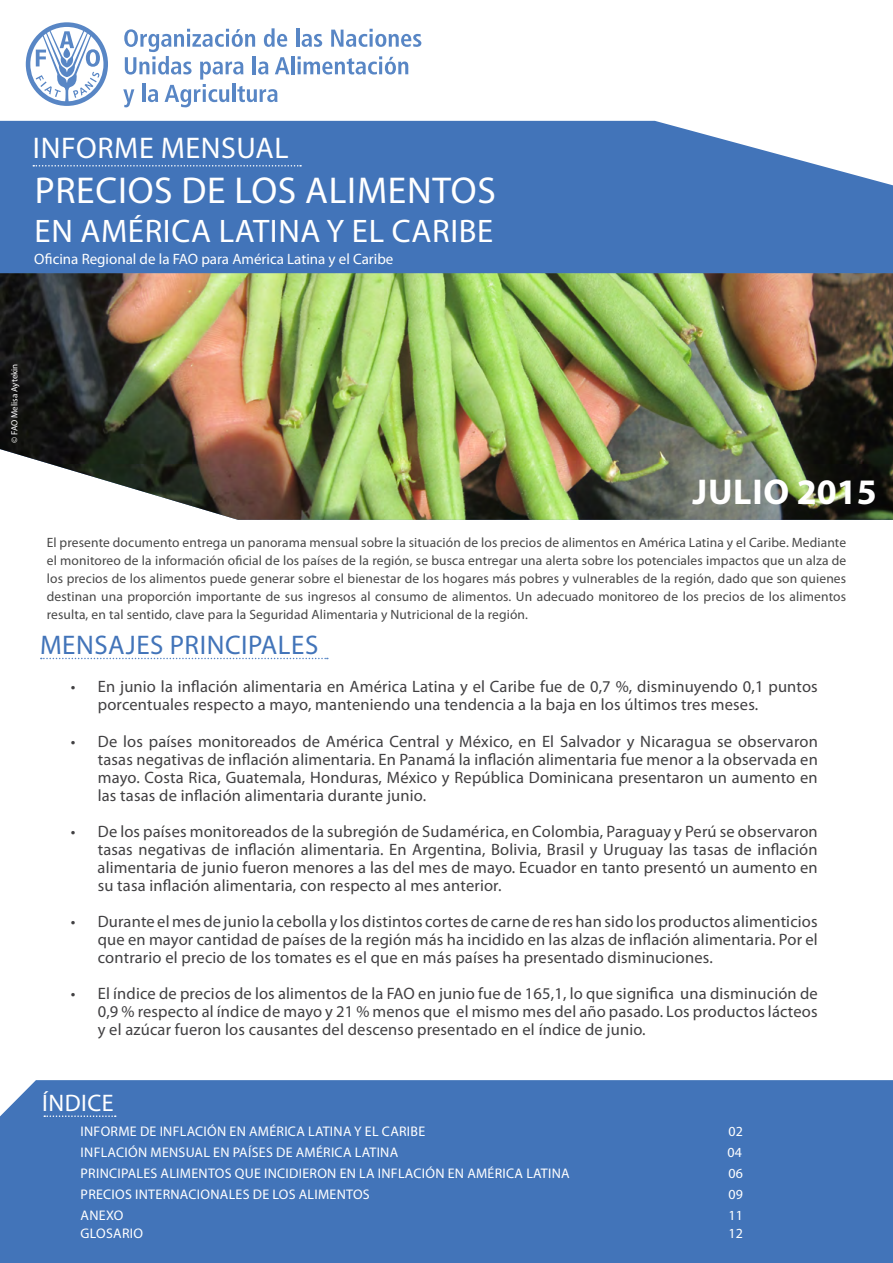
<style>
.page{position:relative;width:893px;height:1263px;background:#fff}
.page>*{position:absolute;margin:0;border:0;box-sizing:border-box;transform-origin:0 0}
.t1{font:37.5px "Myriad Pro";color:#fff}
.t2{font:700 36px "Myriad Pro";letter-spacing:.02em;color:#fff}
.t3{font:32.7px "Myriad Pro";letter-spacing:.02em;color:#fff}
.t4{font:30px "Myriad Pro";color:#fff}
.t5{font:27px "Myriad Pro";letter-spacing:.02em;color:#4274b9}
.t6{font:24px "Myriad Pro";letter-spacing:.02em;color:#fff}
.t7{font:16.5px/18px "Myriad Pro";letter-spacing:.01em;color:#414042;text-align:justify}
.t8{font:15px "Myriad Pro";color:#fff}
.t9{font:13.95px "Myriad Pro";letter-spacing:.02em;color:#fff}
.t10{font:13.5px/18px "Myriad Pro";letter-spacing:.01em;color:#474747;text-align:justify}
.t11{font:9px "Myriad Pro";color:#fff}
</style>
<div class="page">
<div style="left:0;top:1080px;width:893px;height:183px;background:#4274b9"></div>
<svg style="left:41px;top:658px;width:287px;height:1px"></svg>
<hr style="left:296px;top:28px;width:3px;height:19px;background:#5886c5">
<svg style="left:302px;top:34px;width:20px;height:13px"></svg>
<svg style="left:331px;top:29px;width:90px;height:18px"></svg>
<svg style="left:298px;top:56px;width:110px;height:18px"></svg>
<svg style="left:123px;top:28px;width:166px;height:79px"></svg>
<svg style="left:26px;top:22px;width:82px;height:84px"></svg>
<div style="left:0;top:121px;width:893px;height:152px;background:#4274b9"></div>
<img style="left:0;top:273px;width:893px;height:247px">
<svg style="left:33px;top:165px;width:268px;height:2px"></svg>
<svg style="left:44px;top:1115px;width:72px;height:2px"></svg>
<hr style="left:292px;top:56px;width:3px;height:18px;background:#5886c5">
<h3 class="t4" style="left:33px;top:130px;width:18px">Informemensual</h3>
<h1 class="t1" style="left:35px;top:167px;width:21px">prec</h1>
<h1 class="t1" style="left:118px;top:167px;width:29px">iosdelosal</h1>
<h1 class="t1" style="left:347px;top:167px;width:34px">imen</h1>
<h1 class="t1" style="left:433px;top:167px;width:35px">tos</h1>
<h3 class="t3" style="left:35px;top:211px;width:19px">enam</h3>
<h3 class="t3" style="left:128px;top:211px;width:61px">éricala</h3>
<h3 class="t3" style="left:253px;top:211px;width:108px">tina y elcar</h3>
<h3 class="t3" style="left:450px;top:211px;width:25px">ibe</h3>
<p class="t8" style="left:34px;top:250px;width:361px">Oficina Regional de la FAO para América Latina y el Caribe</p>
<p class="t11" style="left:9px;top:443px;width:81px;rotate:-90deg">© FAO Melisa Aytekin</p>
<h2 class="t2" style="left:692px;top:468px;width:186px">JULIO 2015</h2>
<p class="t10" style="left:47px;top:533px;width:801px">El presente documento entrega un panorama mensual sobre la situación de los precios de alimentos en América Latina y el Caribe. Mediante el monitoreo de la información oficial de los países de la región, se busca entregar una alerta sobre los potenciales impactos que un alza de los precios de los alimentos puede generar sobre el bienestar de los hogares más pobres y vulnerables de la región, dado que son quienes destinan una proporción importante de sus ingresos al consumo de alimentos. Un adecuado monitoreo de los precios de los alimentos resulta, en tal sentido, clave para la Seguridad Alimentaria y Nutricional de la región.</p>
<h3 class="t5" style="left:40px;top:628px;width:39px">Mensa</h3>
<h3 class="t5" style="left:126px;top:628px;width:24px">jespr</h3>
<h3 class="t5" style="left:200px;top:628px;width:63px">incipales</h3>
<p class="t7" style="left:98px;top:678px;width:721px;text-indent:-27px">• En junio la inflación alimentaria en América Latina y el Caribe fue de 0,7 %, disminuyendo 0,1 puntos porcentuales respecto a mayo, manteniendo una tendencia a la baja en los últimos tres meses.</p>
<p class="t7" style="left:98px;top:732px;width:721px;text-indent:-27px">• De los países monitoreados de América Central y México, en El Salvador y Nicaragua se observaron tasas negativas de inflación alimentaria. En Panamá la inflación alimentaria fue menor a la observada en mayo. Costa Rica, Guatemala, Honduras, México y República Dominicana presentaron un aumento en las tasas de inflación alimentaria durante junio.</p>
<p class="t7" style="left:98px;top:822px;width:722px;text-indent:-27px">• De los países monitoreados de la subregión de Sudamérica, en Colombia, Paraguay y Perú se observaron tasas negativas de inflación alimentaria. En Argentina, Bolivia, Brasil y Uruguay las tasas de inflación alimentaria de junio fueron menores a las del mes de mayo. Ecuador en tanto presentó un aumento en su tasa inflación alimentaria, con respecto al mes anterior.</p>
<p class="t7" style="left:98px;top:912px;width:722px;text-indent:-27px">• Durante el mes de junio la cebolla y los distintos cortes de carne de res han sido los productos alimenticios que en mayor cantidad de países de la región más ha incidido en las alzas de inflación alimentaria. Por el contrario el precio de los tomates es el que en más países ha presentado disminuciones.</p>
<p class="t7" style="left:98px;top:984px;width:722px;text-indent:-27px">• El índice de precios de los alimentos de la FAO en junio fue de 165,1, lo que significa una disminución de 0,9 % respecto al índice de mayo y 21 % menos que el mismo mes del año pasado. Los productos lácteos y el azúcar fueron los causantes del descenso presentado en el índice de junio.</p>
<h3 class="t6" style="left:42px;top:1088px;width:73px">ÍNDICE</h3>
<p class="t9" style="left:81px;top:1123px;width:9px">InformedeInflac</p>
<p class="t9" style="left:204px;top:1123px;width:21px">iónen</p>
<p class="t9" style="left:249px;top:1123px;width:47px">Américala</p>
<p class="t9" style="left:323px;top:1123px;width:47px">tina y elcar</p>
<p class="t9" style="left:407px;top:1123px;width:12px">ibe</p>
<p class="t9" style="left:728px;top:1123px;width:16px">02</p>
<p class="t9" style="left:81px;top:1144px;width:319px">INFLACIÓN MENSUAL EN PAÍSES DE AMÉRICA LATI NA</p>
<p class="t9" style="left:728px;top:1144px;width:16px">04</p>
<p class="t9" style="left:81px;top:1165px;width:49px">principalesal</p>
<p class="t9" style="left:176px;top:1165px;width:14px">imen</p>
<p class="t9" style="left:208px;top:1165px;width:102px">tos que incidieronenla</p>
<p class="t9" style="left:378px;top:1165px;width:13px">inflac</p>
<p class="t9" style="left:422px;top:1165px;width:22px">iónenam</p>
<p class="t9" style="left:488px;top:1165px;width:27px">éricala</p>
<p class="t9" style="left:541px;top:1165px;width:21px">tina</p>
<p class="t9" style="left:728px;top:1165px;width:16px">06</p>
<p class="t9" style="left:81px;top:1186px;width:84px">Precios internac</p>
<p class="t9" style="left:197px;top:1186px;width:12px">ionalesdelosal</p>
<p class="t9" style="left:314px;top:1186px;width:14px">imen</p>
<p class="t9" style="left:346px;top:1186px;width:14px">tos</p>
<p class="t9" style="left:728px;top:1186px;width:16px">09</p>
<p class="t9" style="left:81px;top:1207px;width:42px">Anexo</p>
<p class="t9" style="left:728px;top:1207px;width:16px">11</p>
<p class="t9" style="left:81px;top:1225px;width:10px">glosar</p>
<p class="t9" style="left:130px;top:1225px;width:13px">io</p>
<p class="t9" style="left:728px;top:1225px;width:16px">12</p>
</div>
